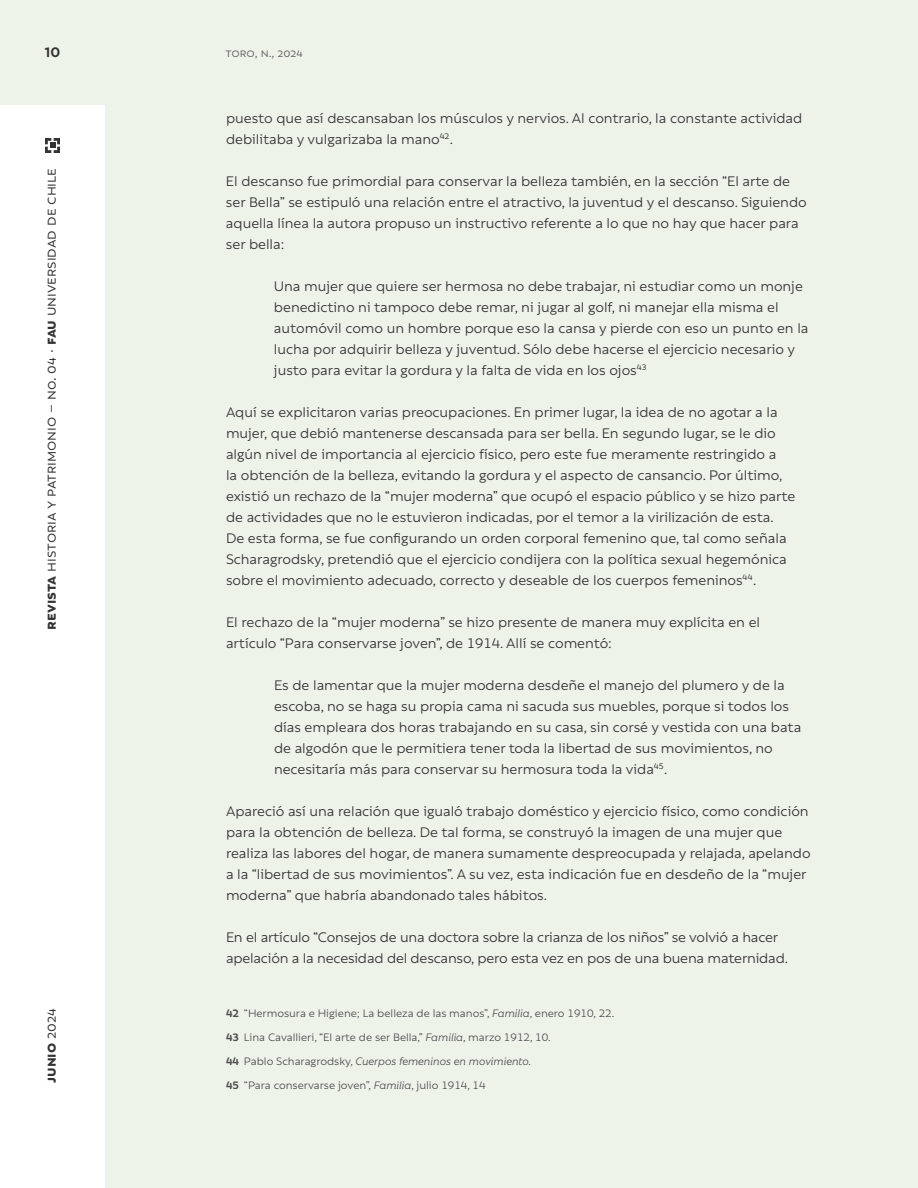
<style>
.page{position:relative;width:918px;height:1188px;background:#eef3ea}
.page>*{position:absolute;margin:0;border:0;box-sizing:border-box;transform-origin:0 0}
.t1{font:16.5px "Rebrand Txt";color:#333}
.t2{font:700 16.5px "Rebrand Txt";color:#333}
.t3{font:15px/21px "Rebrand Txt";color:#333}
.t4{font:700 15px "Rebrand Txt";color:#333}
.t5{font:13.5px "Rebrand Txt";color:#666}
.t6{font:11.7px/24px "Rebrand Txt";color:#4d4d4d}
.s1{font-weight:700}
.s2{font-weight:400}
.s3{font-style:italic}
</style>
<div class="page">
<div style="left:0;top:105px;width:105px;height:1083px;background:#fff"></div>
<svg style="left:45px;top:138px;width:15px;height:15px"></svg>
<p class="t4" style="left:45px;top:43px;width:17px">10</p>
<p class="t5" style="left:225px;top:45px;width:79px">toro, n., 2024</p>
<p class="t1" style="left:42px;top:630px;width:463px;rotate:-90deg"><span class="s1">revista</span> historia y patrimonio – no. 04 · <span class="s1">fau</span> universidad de chile</p>
<p class="t2" style="left:41px;top:1083px;width:76px;rotate:-90deg">junio <span class="s2">2024</span></p>
<p class="t3" style="left:226px;top:108px;width:578px">puesto que así descansaban los músculos y nervios. Al contrario, la constante actividad debilitaba y vulgarizaba la mano<sup>42</sup>.</p>
<p class="t3" style="left:226px;top:171px;width:582px">El descanso fue primordial para conservar la belleza también, en la sección “El arte de ser Bella” se estipuló una relación entre el atractivo, la juventud y el descanso. Siguiendo aquella línea la autora propuso un instructivo referente a lo que no hay que hacer para ser bella:</p>
<p class="t3" style="left:274px;top:276px;width:536px">Una mujer que quiere ser hermosa no debe trabajar, ni estudiar como un monje benedictino ni tampoco debe remar, ni jugar al golf, ni manejar ella misma el automóvil como un hombre porque eso la cansa y pierde con eso un punto en la lucha por adquirir belleza y juventud. Sólo debe hacerse el ejercicio necesario y justo para evitar la gordura y la falta de vida en los ojos<sup>43</sup></p>
<p class="t3" style="left:226px;top:402px;width:571px">Aquí se explicitaron varias preocupaciones. En primer lugar, la idea de no agotar a la mujer, que debió mantenerse descansada para ser bella. En segundo lugar, se le dio algún nivel de importancia al ejercicio físico, pero este fue meramente restringido a<br>la obtención de la belleza, evitando la gordura y el aspecto de cansancio. Por último, existió un rechazo de la “mujer moderna” que ocupó el espacio público y se hizo parte de actividades que no le estuvieron indicadas, por el temor a la virilización de esta.<br>De esta forma, se fue configurando un orden corporal femenino que, tal como señala Scharagrodsky, pretendió que el ejercicio condijera con la política sexual hegemónica sobre el movimiento adecuado, correcto y deseable de los cuerpos femeninos<sup>44</sup>.</p>
<p class="t3" style="left:226px;top:612px;width:536px">El rechazo de la “mujer moderna” se hizo presente de manera muy explícita en el artículo “Para conservarse joven”, de 1914. Allí se comentó:</p>
<p class="t3" style="left:274px;top:675px;width:529px">Es de lamentar que la mujer moderna desdeñe el manejo del plumero y de la escoba, no se haga su propia cama ni sacuda sus muebles, porque si todos los días empleara dos horas trabajando en su casa, sin corsé y vestida con una bata de algodón que le permitiera tener toda la libertad de sus movimientos, no necesitaría más para conservar su hermosura toda la vida<sup>45</sup>.</p>
<p class="t3" style="left:226px;top:801px;width:586px">Apareció así una relación que igualó trabajo doméstico y ejercicio físico, como condición para la obtención de belleza. De tal forma, se construyó la imagen de una mujer que realiza las labores del hogar, de manera sumamente despreocupada y relajada, apelando a la “libertad de sus movimientos”. A su vez, esta indicación fue en desdeño de la “mujer moderna” que habría abandonado tales hábitos.</p>
<p class="t3" style="left:226px;top:927px;width:564px">En el artículo “Consejos de una doctora sobre la crianza de los niños” se volvió a hacer apelación a la necesidad del descanso, pero esta vez en pos de una buena maternidad.</p>
<p class="t6" style="left:226px;top:1001px;width:390px"><span class="s1">42</span> “Hermosura e Higiene; La belleza de las manos”, <span class="s3">Familia</span>, enero 1910, 22.<br><span class="s1">43</span> Lina Cavallieri, “El arte de ser Bella,” <span class="s3">Familia</span>, marzo 1912, 10.<br><span class="s1">44</span> Pablo Scharagrodsky, <span class="s3">Cuerpos femeninos en movimiento.<br></span><span class="s1">45</span> “Para conservarse joven”, <span class="s3">Familia</span>, julio 1914, 14</p>
</div>
